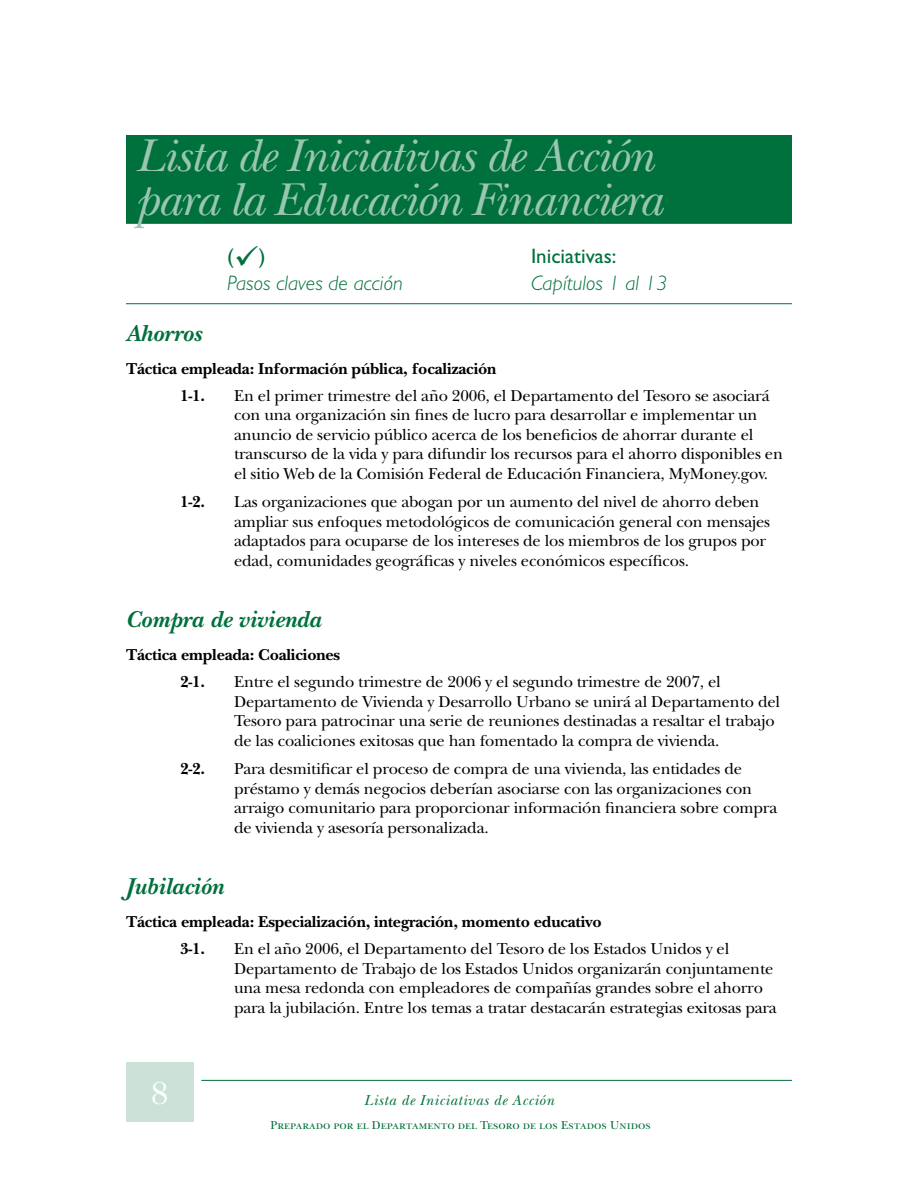
<style>
.page{position:relative;width:918px;height:1188px;background:#fff}
.page>*{position:absolute;margin:0;border:0;box-sizing:border-box;transform-origin:0 0}
.t1{font:italic 48px/43.5px "New Baskerville";letter-spacing:-.025em;color:#99c6b1}
.t2{font:italic 700 24px "New Baskerville";color:#00703c}
.t3{font:italic 300 21px "Gill Sans";color:#00703c}
.t4{font:21px "Gill Sans";color:#00703c}
.t5{font:16.5px/19.5px "New Baskerville";letter-spacing:-.01em;color:#000}
.t6{font:700 16.5px/27px "New Baskerville";letter-spacing:-.01em;color:#000}
.t7{font:italic 15px "New Baskerville";letter-spacing:.04em;color:#00703c}
.t8{font:12px "New Baskerville SC";color:#00703c}
</style>
<div class="page">
<div style="left:126px;top:1062px;width:67px;height:59px;background:#cce2d8"></div>
<hr style="left:201px;top:1080px;width:591px;height:1px;background:#00703c">
<div style="left:126px;top:135px;width:666px;height:49px;background:#00703c"></div>
<div style="left:126px;top:179px;width:666px;height:45px;background:#00703c"></div>
<hr style="left:126px;top:303px;width:666px;height:1px;background:#00703c">
<h1 class="t1" style="left:135px;top:134px;width:529px">Lista de Iniciativas de Acción para la Educación Financiera</h1>
<p class="t4" style="left:227px;top:244px;width:40px">( )</p>
<p class="t4" style="left:531px;top:244px;width:87px">Iniciativas:</p>
<p class="t3" style="left:227px;top:271px;width:177px">Pasos claves de acción</p>
<p class="t3" style="left:531px;top:271px;width:138px">Capítulos 1 al 13</p>
<h2 class="t2" style="left:126px;top:319px;width:77px">Ahorros</h2>
<p class="t6" style="left:180px;top:355px;width:318px;text-indent:-54px">Táctica empleada: Información pública, focalización<br>1-1.</p>
<p class="t5" style="left:234px;top:386px;width:550px">En el primer trimestre del año 2006, el Departamento del Tesoro se asociará con una organización sin fines de lucro para desarrollar e implementar un anuncio de servicio público acerca de los beneficios de ahorrar durante el transcurso de la vida y para difundir los recursos para el ahorro disponibles en el sitio Web de la Comisión Federal de Educación Financiera, MyMoney.gov.</p>
<p class="t6" style="left:180px;top:489px;width:27px">1-2.</p>
<p class="t5" style="left:234px;top:492px;width:538px">Las organizaciones que abogan por un aumento del nivel de ahorro deben ampliar sus enfoques metodológicos de comunicación general con mensajes adaptados para ocuparse de los intereses de los miembros de los grupos por edad, comunidades geográficas y niveles económicos específicos.</p>
<h2 class="t2" style="left:126px;top:606px;width:197px">Compra de vivienda</h2>
<p class="t6" style="left:180px;top:642px;width:162px;text-indent:-54px">Táctica empleada: Coaliciones<br>2-1.</p>
<p class="t5" style="left:234px;top:672px;width:548px">Entre el segundo trimestre de 2006 y el segundo trimestre de 2007, el Departamento de Vivienda y Desarrollo Urbano se unirá al Departamento del Tesoro para patrocinar una serie de reuniones destinadas a resaltar el trabajo de las coaliciones exitosas que han fomentado la compra de vivienda.</p>
<p class="t6" style="left:180px;top:756px;width:27px">2-2.</p>
<p class="t5" style="left:234px;top:759px;width:545px">Para desmitificar el proceso de compra de una vivienda, las entidades de préstamo y demás negocios deberían asociarse con las organizaciones con arraigo comunitario para proporcionar información financiera sobre compra de vivienda y asesoría personalizada.</p>
<h2 class="t2" style="left:126px;top:873px;width:99px">Jubilación</h2>
<p class="t6" style="left:180px;top:909px;width:423px;text-indent:-54px">Táctica empleada: Especialización, integración, momento educativo<br>3-1.</p>
<p class="t5" style="left:234px;top:939px;width:544px">En el año 2006, el Departamento del Tesoro de los Estados Unidos y el Departamento de Trabajo de los Estados Unidos organizarán conjuntamente una mesa redonda con empleadores de compañías grandes sobre el ahorro para la jubilación. Entre los temas a tratar destacarán estrategias exitosas para</p>
<p class="t7" style="left:364px;top:1092px;width:192px">Lista de Iniciativas de Acción</p>
<p class="t8" style="left:270px;top:1118px;width:382px">Preparado por el Departamento del Tesoro de los Estados Unidos</p>
</div>
